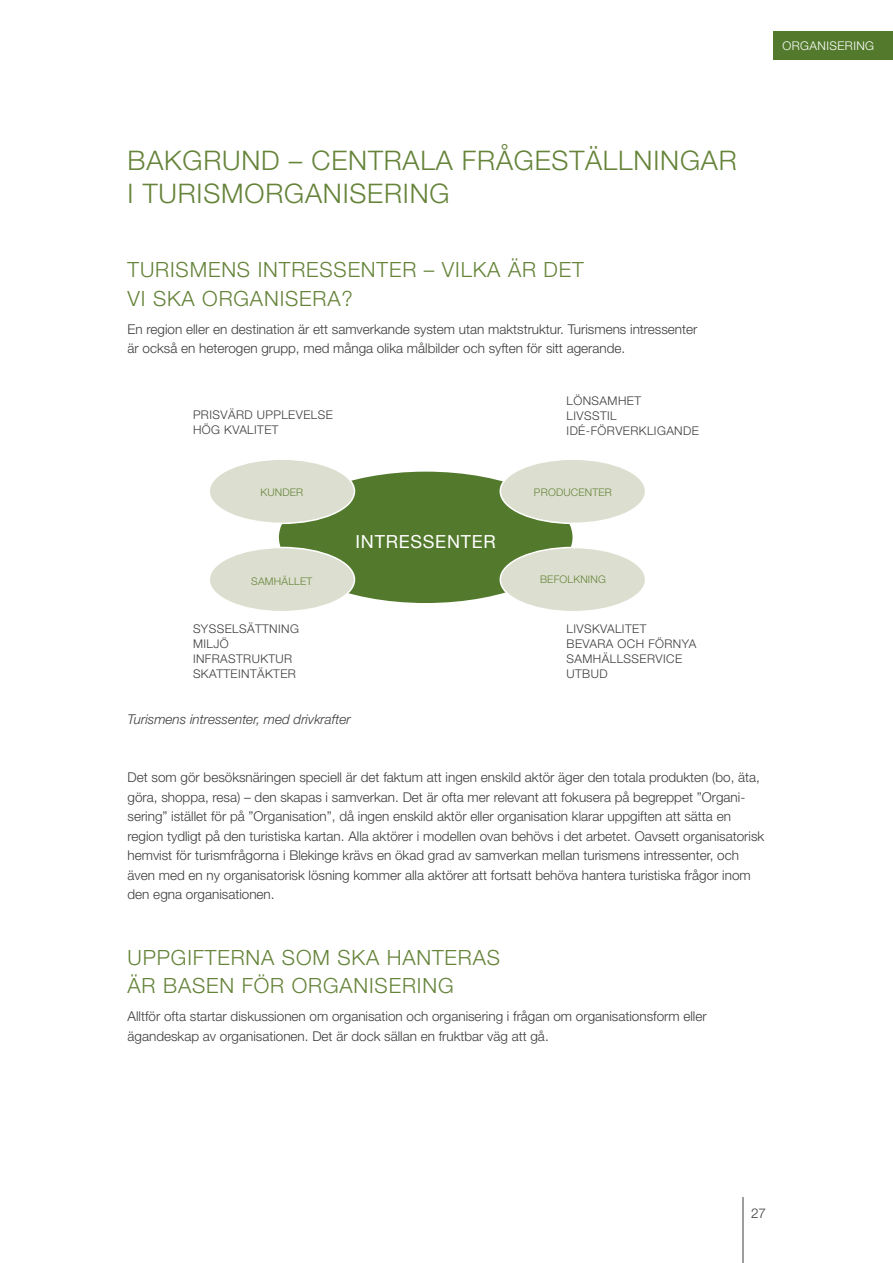
<style>
.page{position:relative;width:893px;height:1263px;background:#fff}
.page>*{position:absolute;margin:0;border:0;box-sizing:border-box;transform-origin:0 0}
.t1{font:300 27px/33px "Helvetica Neue";letter-spacing:.03em;color:#658339}
.t2{font:300 21px/28.5px "Helvetica Neue";letter-spacing:.04em;color:#658339}
.t3{font:18px "Helvetica Neue";letter-spacing:.04em;color:#fff}
.t4{font:300 13.5px/19.5px "Helvetica Neue";color:#3c3c3b}
.t5{font:italic 300 13.5px "Helvetica Neue";color:#3c3c3b}
.t6{font:300 12px/15px "Helvetica Neue";letter-spacing:.035em;color:#3c3c3b}
.t7{font:300 12px "Helvetica Neue";letter-spacing:.035em;color:#fff}
.t8{font:300 10.5px "Helvetica Neue";letter-spacing:.02em;color:#658339}
</style>
<div class="page">
<hr style="left:743px;top:1197px;width:1px;height:66px;background:#3c3c3b">
<div style="left:774px;top:32px;width:119px;height:28px;background:#537a2c"></div>
<div style="left:279px;top:472px;width:293px;height:131px;background:#537a2c;border-radius:50%"></div>
<div style="left:500px;top:459px;width:146px;height:64px;background:#dcdfcf;border-radius:50%"></div>
<div style="left:500px;top:458px;width:146px;height:66px;border:2px solid #fff;border-radius:50%"></div>
<div style="left:500px;top:547px;width:146px;height:65px;background:#dcdfcf;border-radius:50%"></div>
<div style="left:500px;top:547px;width:146px;height:65px;border:2px solid #fff;border-radius:50%"></div>
<div style="left:209px;top:547px;width:145px;height:65px;background:#dcdfcf;border-radius:50%"></div>
<div style="left:208px;top:547px;width:147px;height:65px;border:2px solid #fff;border-radius:50%"></div>
<div style="left:209px;top:459px;width:145px;height:64px;background:#dcdfcf;border-radius:50%"></div>
<div style="left:208px;top:458px;width:147px;height:66px;border:2px solid #fff;border-radius:50%"></div>
<p class="t7" style="left:782px;top:38px;width:93px">ORGANISERING</p>
<h1 class="t1" style="left:128px;top:143px;width:611px">BAKGRUND – CENTRALA FRÅGESTÄLLNINGAR<br>I TURISMORGANISERING</h1>
<h2 class="t2" style="left:128px;top:255px;width:458px">TURISMENS INTRESSENTER – VILKA ÄR DET<br>VI SKA ORGANISERA?</h2>
<p class="t4" style="left:128px;top:319px;width:571px">En region eller en destination är ett samverkande system utan maktstruktur. Turismens intressenter är också en heterogen grupp, med många olika målbilder och syften för sitt agerande.</p>
<p class="t6" style="left:193px;top:407px;width:141px">PRISVÄRD UPPLEVELSE<br>HÖG KVALITET</p>
<p class="t8" style="left:260px;top:486px;width:44px">KUNDER</p>
<h3 class="t3" style="left:356px;top:529px;width:142px">INTRESSENTER</h3>
<p class="t6" style="left:567px;top:393px;width:134px">LÖNSAMHET<br>LIVSSTIL<br>IDÉ-FÖRVERKLIGANDE</p>
<p class="t8" style="left:534px;top:486px;width:79px">PRODUCENTER</p>
<p class="t8" style="left:251px;top:575px;width:63px">SAMHÄLLET</p>
<p class="t8" style="left:540px;top:573px;width:67px">BEFOLKNING</p>
<p class="t6" style="left:193px;top:621px;width:107px">SYSSELSÄTTNING<br>MILJÖ<br>INFRASTRUKTUR<br>SKATTEINTÄKTER</p>
<p class="t6" style="left:567px;top:621px;width:131px">LIVSKVALITET<br>BEVARA OCH FÖRNYA<br>SAMHÄLLSSERVICE<br>UTBUD</p>
<p class="t5" style="left:128px;top:711px;width:225px">Turismens intressenter, med drivkrafter</p>
<p class="t4" style="left:128px;top:767px;width:638px">Det som gör besöksnäringen speciell är det faktum att ingen enskild aktör äger den totala produkten (bo, äta, göra, shoppa, resa) – den skapas i samverkan. Det är ofta mer relevant att fokusera på begreppet ”Organi&shy;sering” istället för på ”Organisation”, då ingen enskild aktör eller organisation klarar uppgiften att sätta en region tydligt på den turistiska kartan. Alla aktörer i modellen ovan behövs i det arbetet. Oavsett organisatorisk hemvist för turismfrågorna i Blekinge krävs en ökad grad av samverkan mellan turismens intressenter, och även med en ny organisatorisk lösning kommer alla aktörer att fortsatt behöva hantera turistiska frågor inom den egna organisationen.</p>
<h2 class="t2" style="left:128px;top:942px;width:374px">UPPGIFTERNA SOM SKA HANTERAS<br>ÄR BASEN FÖR ORGANISERING</h2>
<p class="t4" style="left:128px;top:1006px;width:581px">Alltför ofta startar diskussionen om organisation och organisering i frågan om organisationsform eller ägandeskap av organisationen. Det är dock sällan en fruktbar väg att gå.</p>
<p class="t4" style="left:751px;top:1203px;width:17px">27</p>
</div>
